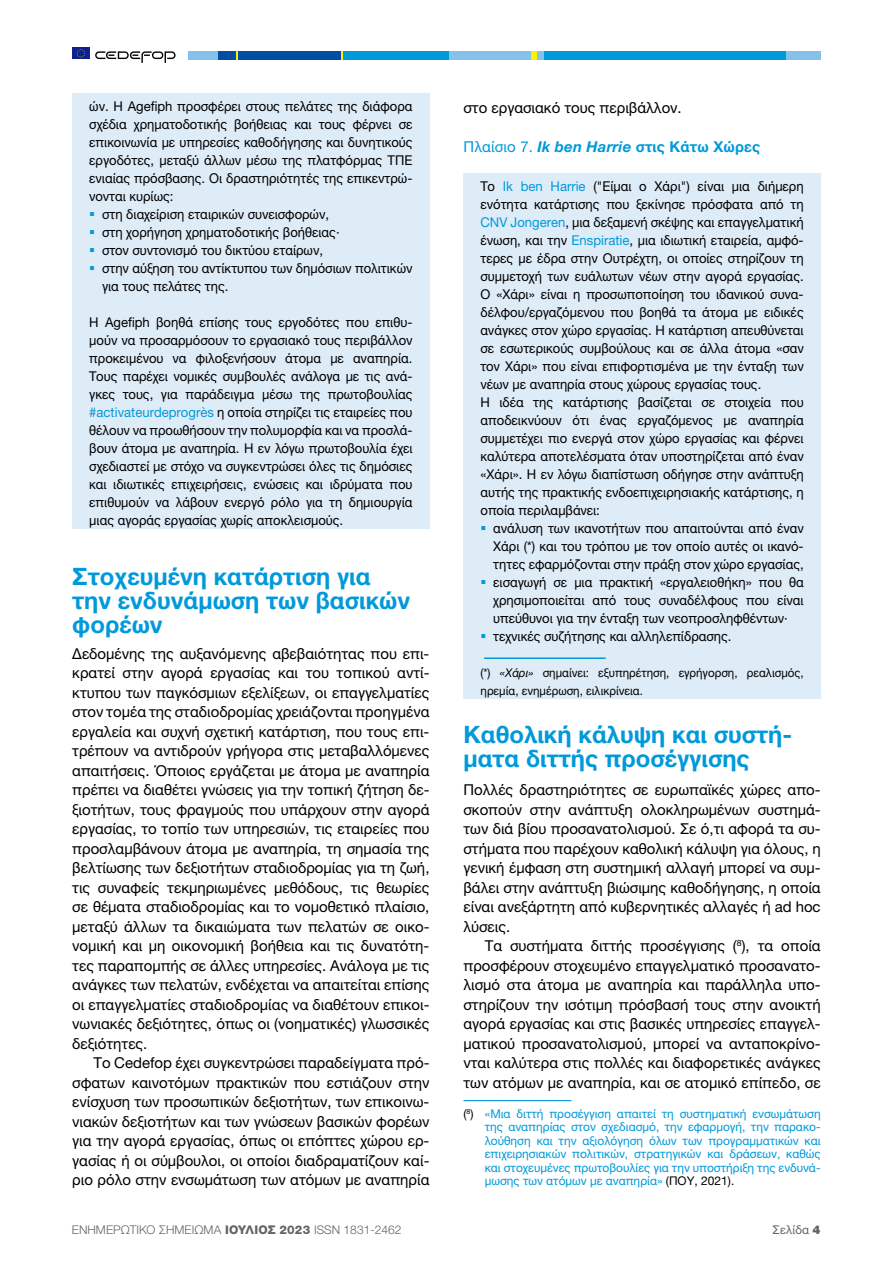
<style>
.page{position:relative;width:893px;height:1263px;background:#fff}
.page>*{position:absolute;margin:0;border:0;box-sizing:border-box;transform-origin:0 0}
.t1{font:700 24px/24px "Helvetica Neue LTW1 G";color:#0099da}
.t2{font:15px/19.5px "Helvetica Neue LTW1 G";color:#000;text-align:justify}
.t3{font:700 15px "Helvetica Neue LTW1 G";letter-spacing:.01em;color:#0099da}
.t4{font:13.5px/18px "Helvetica Neue LTW1 G";color:#000}
.t5{font:12px/13.5px "Helvetica Neue LTW1 G";color:#0099da;text-align:justify}
.t6{font:12px/18px "Helvetica Neue LTW1 G";color:#000}
.t7{font:300 12px "Helvetica Neue LTW1 G";color:#636466}
.t8{font:12px "Helvetica Neue LTW1 G";letter-spacing:.015em;color:#636466}
.s1{color:#0099da}
.s2{font-weight:800}
.s3{font-weight:400}
.s4{font-style:italic}
.s5{color:#000}
.s6{font-weight:900}
</style>
<div class="page">
<div style="left:188px;top:51px;width:31px;height:9px;background:#84c2ea"></div>
<div style="left:343px;top:51px;width:106px;height:9px;background:#0099da"></div>
<div style="left:449px;top:51px;width:82px;height:9px;background:#84c2ea"></div>
<div style="left:531px;top:51px;width:6px;height:9px;background:#fff200"></div>
<div style="left:543px;top:51px;width:243px;height:9px;background:#0099da"></div>
<div style="left:537px;top:51px;width:6px;height:9px;background:#84c2ea"></div>
<div style="left:219px;top:51px;width:18px;height:9px;background:#034ea2"></div>
<svg style="left:237px;top:51px;width:2px;height:9px"></svg>
<svg style="left:341px;top:51px;width:2px;height:9px"></svg>
<div style="left:239px;top:51px;width:102px;height:9px;background:#034ea2"></div>
<div style="left:786px;top:51px;width:35px;height:9px;background:#84c2ea"></div>
<div style="left:72px;top:48px;width:17px;height:11px;background:#0f218c"></div>
<svg style="left:77px;top:49px;width:8px;height:9px"></svg>
<svg style="left:95px;top:51px;width:81px;height:12px"></svg>
<div style="left:72px;top:93px;width:357px;height:112px;background:#deecf8"></div>
<div style="left:72px;top:201px;width:357px;height:22px;background:#deecf8"></div>
<div style="left:72px;top:219px;width:357px;height:22px;background:#deecf8"></div>
<div style="left:72px;top:237px;width:357px;height:22px;background:#deecf8"></div>
<div style="left:72px;top:255px;width:357px;height:40px;background:#deecf8"></div>
<div style="left:72px;top:291px;width:357px;height:22px;background:#deecf8"></div>
<div style="left:72px;top:309px;width:357px;height:220px;background:#deecf8"></div>
<div style="left:463px;top:173px;width:358px;height:220px;background:#deecf8"></div>
<div style="left:463px;top:389px;width:358px;height:130px;background:#deecf8"></div>
<div style="left:463px;top:515px;width:358px;height:58px;background:#deecf8"></div>
<div style="left:463px;top:569px;width:358px;height:58px;background:#deecf8"></div>
<div style="left:463px;top:623px;width:358px;height:40px;background:#deecf8"></div>
<div style="left:463px;top:659px;width:358px;height:40px;background:#deecf8"></div>
<hr style="left:463px;top:1100px;width:108px;height:1px;background:#0099da">
<hr style="left:484px;top:657px;width:122px;height:2px;background:#0099da">
<p class="t4" style="left:89px;top:97px;width:325px">ών. Η Agefiph προσφέρει στους πελάτες της διάφορα</p>
<p class="t4" style="left:89px;top:115px;width:325px">σχέδια χρηματοδοτικής βοήθειας και τους φέρνει σε</p>
<p class="t4" style="left:89px;top:133px;width:325px">επικοινωνία με υπηρεσίες καθοδήγησης και δυνητικούς</p>
<p class="t4" style="left:89px;top:151px;width:325px">εργοδότες, μεταξύ άλλων μέσω της πλατφόρμας ΤΠΕ</p>
<p class="t4" style="left:89px;top:169px;width:325px">ενιαίας πρόσβασης. Οι δραστηριότητές της επικεντρώ-</p>
<p class="t4" style="left:89px;top:187px;width:86px">νονται κυρίως:</p>
<p class="t4" style="left:102px;top:205px;width:228px">στη διαχείριση εταιρικών συνεισφορών,</p>
<p class="t4" style="left:102px;top:223px;width:239px">στη χορήγηση χρηματοδοτικής βοήθειας·</p>
<p class="t4" style="left:102px;top:241px;width:222px">στον συντονισμό του δικτύου εταίρων,</p>
<p class="t4" style="left:102px;top:259px;width:312px">στην αύξηση του αντίκτυπου των δημόσιων πολιτικών</p>
<p class="t4" style="left:102px;top:277px;width:128px">για τους πελάτες της.</p>
<p class="t4" style="left:89px;top:313px;width:325px;text-align:justify">Η Agefiph βοηθά επίσης τους εργοδότες που επιθυ&shy;μούν να προσαρμόσουν το εργασιακό τους περιβάλλον προκειμένου να φιλοξενήσουν άτομα με αναπηρία.<br>Τους παρέχει νομικές συμβουλές ανάλογα με τις ανά&shy;γκες τους, για παράδειγμα μέσω της πρωτοβουλίας <span class="s1">#activateurdeprogrès</span> η οποία στηρίζει τις εταιρείες που θέλουν να προωθήσουν την πολυμορφία και να προσλά&shy;βουν άτομα με αναπηρία. Η εν λόγω πρωτοβουλία έχει σχεδιαστεί με στόχο να συγκεντρώσει όλες τις δημόσιες και ιδιωτικές επιχειρήσεις, ενώσεις και ιδρύματα που επιθυμούν να λάβουν ενεργό ρόλο για τη δημιουργία μιας αγοράς εργασίας χωρίς αποκλεισμούς.</p>
<h1 class="t1" style="left:72px;top:564px;width:339px">Στοχευμένη κατάρτιση για την ενδυνάμωση των βασικών φορέων</h1>
<p class="t2" style="left:72px;top:643px;width:359px">Δεδομένης της αυξανόμενης αβεβαιότητας που επι&shy;κρατεί στην αγορά εργασίας και του τοπικού αντί&shy;κτυπου των παγκόσμιων εξελίξεων, οι επαγγελματίες στον τομέα της σταδιοδρομίας χρειάζονται προηγμένα εργαλεία και συχνή σχετική κατάρτιση, που τους επι&shy;τρέπουν να αντιδρούν γρήγορα στις μεταβαλλόμενες απαιτήσεις. Όποιος εργάζεται με άτομα με αναπηρία πρέπει να διαθέτει γνώσεις για την τοπική ζήτηση δε&shy;ξιοτήτων, τους φραγμούς που υπάρχουν στην αγορά εργασίας, το τοπίο των υπηρεσιών, τις εταιρείες που προσλαμβάνουν άτομα με αναπηρία, τη σημασία της βελτίωσης των δεξιοτήτων σταδιοδρομίας για τη ζωή, τις συναφείς τεκμηριωμένες μεθόδους, τις θεωρίες σε θέματα σταδιοδρομίας και το νομοθετικό πλαίσιο, μεταξύ άλλων τα δικαιώματα των πελατών σε οικο&shy;νομική και μη οικονομική βοήθεια και τις δυνατότη&shy;τες παραπομπής σε άλλες υπηρεσίες. Ανάλογα με τις ανάγκες των πελατών, ενδέχεται να απαιτείται επίσης οι επαγγελματίες σταδιοδρομίας να διαθέτουν επικοι&shy;νωνιακές δεξιότητες, όπως οι (νοηματικές) γλωσσικές δεξιότητες.</p>
<p class="t2" style="left:72px;top:1053px;width:359px;text-indent:21px">Το Cedefop έχει συγκεντρώσει παραδείγματα πρό&shy;σφατων καινοτόμων πρακτικών που εστιάζουν στην ενίσχυση των προσωπικών δεξιοτήτων, των επικοινω&shy;νιακών δεξιοτήτων και των γνώσεων βασικών φορέων για την αγορά εργασίας, όπως οι επόπτες χώρου ερ&shy;γασίας ή οι σύμβουλοι, οι οποίοι διαδραματίζουν καί&shy;ριο ρόλο στην ενσωμάτωση των ατόμων με αναπηρία</p>
<p class="t7" style="left:72px;top:1223px;width:331px">ΕΝΗΜΕΡΩΤΙΚΟ ΣΗΜΕΙΩΜΑ <span class="s2">ΙΟΥΛΙΟΣ 2023</span> ISSN 1831-2462</p>
<p class="t2" style="left:463px;top:97px;width:220px">στο εργασιακό τους περιβάλλον.</p>
<p class="t3" style="left:463px;top:137px;width:298px"><span class="s3">Πλαίσιο 7.</span> <span class="s4">Ik ben Harrie</span> στις Κάτω Χώρες</p>
<p class="t4" style="left:480px;top:177px;width:325px">Το <span class="s1">Ik ben Harrie</span> ("Είμαι ο Χάρι") είναι μια διήμερη ενότητα κατάρτισης που ξεκίνησε πρόσφατα από τη <span class="s1">CNV Jongeren</span>, μια δεξαμενή σκέψης και επαγγελματική ένωση, και την <span class="s1">Enspiratie</span>, μια ιδιωτική εταιρεία, αμφό&shy;τερες με έδρα στην Ουτρέχτη, οι οποίες στηρίζουν τη συμμετοχή των ευάλωτων νέων στην αγορά εργασίας.<br>Ο «Χάρι» είναι η προσωποποίηση του ιδανικού συνα&shy;δέλφου/εργαζόμενου που βοηθά τα άτομα με ειδικές ανάγκες στον χώρο εργασίας. Η κατάρτιση απευθύνεται σε εσωτερικούς συμβούλους και σε άλλα άτομα «σαν τον Χάρι» που είναι επιφορτισμένα με την ένταξη των νέων με αναπηρία στους χώρους εργασίας τους.<br>Η ιδέα της κατάρτισης βασίζεται σε στοιχεία που αποδεικνύουν ότι ένας εργαζόμενος με αναπηρία συμμετέχει πιο ενεργά στον χώρο εργασίας και φέρνει καλύτερα αποτελέσματα όταν υποστηρίζεται από έναν «Χάρι». Η εν λόγω διαπίστωση οδήγησε στην ανάπτυξη αυτής της πρακτικής ενδοεπιχειρησιακής κατάρτισης, η οποία περιλαμβάνει:</p>
<p class="t4" style="left:493px;top:519px;width:312px">ανάλυση των ικανοτήτων που απαιτούνται από έναν Χάρι (*) και του τρόπου με τον οποίο αυτές οι ικανό&shy;τητες εφαρμόζονται στην πράξη στον χώρο εργασίας, εισαγωγή σε μια πρακτική «εργαλειοθήκη» που θα χρησιμοποιείται από τους συναδέλφους που είναι υπεύθυνοι για την ένταξη των νεοπροσληφθέντων· τεχνικές συζήτησης και αλληλεπίδρασης.</p>
<p class="t6" style="left:480px;top:664px;width:325px">(*) <span class="s4">«Χάρι»</span> σημαίνει: εξυπηρέτηση, εγρήγορση, ρεαλισμός, ηρεμία, ενημέρωση, ειλικρίνεια.</p>
<h1 class="t1" style="left:463px;top:722px;width:330px">Καθολική κάλυψη και συστή&shy;ματα διττής προσέγγισης</h1>
<p class="t2" style="left:463px;top:780px;width:359px">Πολλές δραστηριότητες σε ευρωπαϊκές χώρες απο&shy;σκοπούν στην ανάπτυξη ολοκληρωμένων συστημά&shy;των διά βίου προσανατολισμού. Σε ό,τι αφορά τα συ&shy;στήματα που παρέχουν καθολική κάλυψη για όλους, η γενική έμφαση στη συστημική αλλαγή μπορεί να συμ&shy;βάλει στην ανάπτυξη βιώσιμης καθοδήγησης, η οποία είναι ανεξάρτητη από κυβερνητικές αλλαγές ή ad hoc λύσεις.</p>
<p class="t2" style="left:463px;top:936px;width:359px;text-indent:21px">Τα συστήματα διττής προσέγγισης (<sup>8</sup>), τα οποία προσφέρουν στοχευμένο επαγγελματικό προσανατο&shy;λισμό στα άτομα με αναπηρία και παράλληλα υπο&shy;στηρίζουν την ισότιμη πρόσβασή τους στην ανοικτή αγορά εργασίας και στις βασικές υπηρεσίες επαγγελ&shy;ματικού προσανατολισμού, μπορεί να ανταποκρίνο&shy;νται καλύτερα στις πολλές και διαφορετικές ανάγκες των ατόμων με αναπηρία, και σε ατομικό επίπεδο, σε</p>
<p class="t5" style="left:485px;top:1106px;width:337px;text-indent:-21px"><span class="s5">(</span><sup>8</sup><span class="s5">)</span> «Μια διττή προσέγγιση απαιτεί τη συστηματική ενσωμάτωση της αναπηρίας στον σχεδιασμό, την εφαρμογή, την παρακο&shy;λούθηση και την αξιολόγηση όλων των προγραμματικών και επιχειρησιακών πολιτικών, στρατηγικών και δράσεων, καθώς και στοχευμένες πρωτοβουλίες για την υποστήριξη της ενδυνά&shy;μωσης των ατόμων με αναπηρία» <span class="s5">(ΠΟΥ, 2021).</span></p>
<p class="t8" style="left:772px;top:1223px;width:50px">Σελίδα <span class="s6">4</span></p>
</div>
